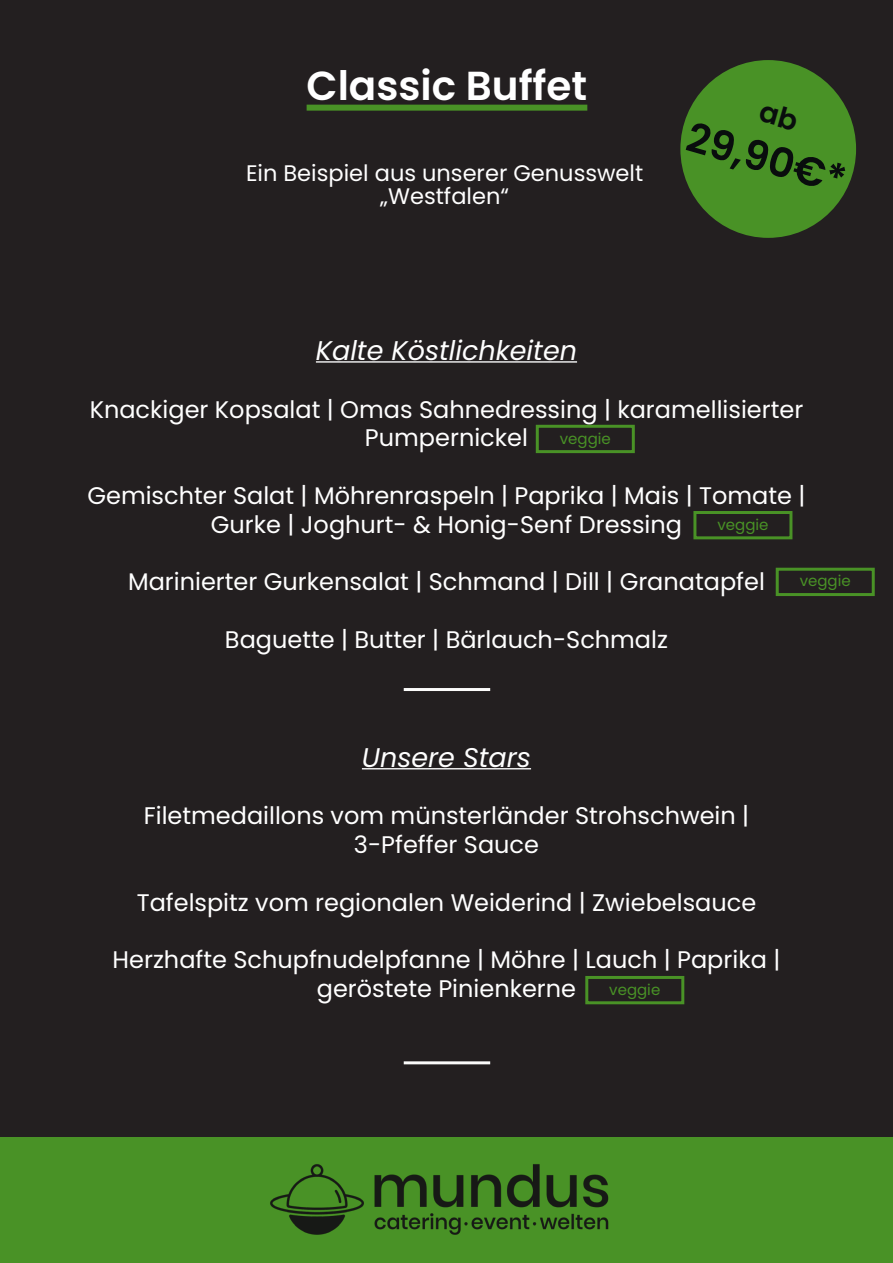
<style>
.page{position:relative;width:893px;height:1263px;background:#fff}
.page>*{position:absolute;margin:0;border:0;box-sizing:border-box;transform-origin:0 0}
.t1{font:600 40.5px "Poppins";color:#fff}
.t2{font:600 40.5px "Poppins";color:#090d0d}
.t3{font:italic 27px "Poppins";color:#fff}
.t4{font:24px/28.8px "Poppins";color:#fff;text-align:center}
.t5{font:22.5px "Poppins";color:#fff}
.t6{font:15px "Poppins";color:#499226}
</style>
<div class="page">
<div style="left:0;top:0;width:893px;height:1137px;background:#231f20"></div>
<div style="left:0;top:1137px;width:893px;height:126px;background:#499226"></div>
<div style="left:307px;top:105px;width:280px;height:6px;background:#499226"></div>
<hr style="left:316px;top:361px;width:261px;height:2px;background:#fff">
<hr style="left:362px;top:768px;width:169px;height:1px;background:#fff">
<hr style="left:404px;top:688px;width:86px;height:3px;background:#fbfbfa">
<hr style="left:404px;top:1061px;width:86px;height:3px;background:#fbfbfa">
<div style="left:680px;top:60px;width:176px;height:178px;background:#499226;border-radius:50%"></div>
<div style="left:693px;top:511px;width:99px;height:28px;border:3px solid #499226"></div>
<div style="left:536px;top:425px;width:99px;height:28px;border:3px solid #499226"></div>
<div style="left:776px;top:568px;width:99px;height:28px;border:3px solid #499226"></div>
<div style="left:585px;top:976px;width:99px;height:28px;border:3px solid #499226"></div>
<img style="left:270px;top:1164px;width:339px;height:71px">
<p class="t1" style="left:307px;top:62px;width:282px">Classic Buffet</p>
<p class="t5" style="left:246px;top:160px;width:399px">Ein Beispiel aus unserer Genusswelt</p>
<p class="t5" style="left:380px;top:183px;width:130px">„Westfalen“</p>
<p class="t2" style="left:694px;top:113px;width:165px;rotate:16deg">29,90€*</p>
<p class="t3" style="left:316px;top:335px;width:263px">Kalte Köstlichkeiten</p>
<p class="t4" style="left:90px;top:395px;width:715px">Knackiger Kopsalat | Omas Sahnedressing | karamellisierter<br>Pumpernickel</p>
<p class="t4" style="left:87px;top:481px;width:720px">Gemischter Salat | Möhrenraspeln | Paprika | Mais | Tomate |<br>Gurke | Joghurt- &amp; Honig-Senf Dressing</p>
<p class="t4" style="left:128px;top:568px;width:638px">Marinierter Gurkensalat | Schmand | Dill | Granatapfel</p>
<p class="t4" style="left:225px;top:625px;width:445px">Baguette | Butter | Bärlauch-Schmalz</p>
<p class="t6" style="left:560px;top:430px;width:52px">veggie</p>
<p class="t6" style="left:717px;top:516px;width:52px">veggie</p>
<p class="t6" style="left:800px;top:572px;width:52px">veggie</p>
<p class="t3" style="left:362px;top:742px;width:171px">Unsere Stars</p>
<p class="t4" style="left:144px;top:802px;width:607px">Filetmedaillons vom münsterländer Strohschwein |</p>
<p class="t4" style="left:354px;top:830px;width:187px">3-Pfeffer Sauce</p>
<p class="t4" style="left:137px;top:888px;width:621px">Tafelspitz vom regionalen Weiderind | Zwiebelsauce</p>
<p class="t4" style="left:113px;top:946px;width:669px">Herzhafte Schupfnudelpfanne | Möhre | Lauch | Paprika |</p>
<p class="t4" style="left:317px;top:974px;width:261px">geröstete Pinienkerne</p>
<p class="t6" style="left:609px;top:981px;width:52px">veggie</p>
</div>
